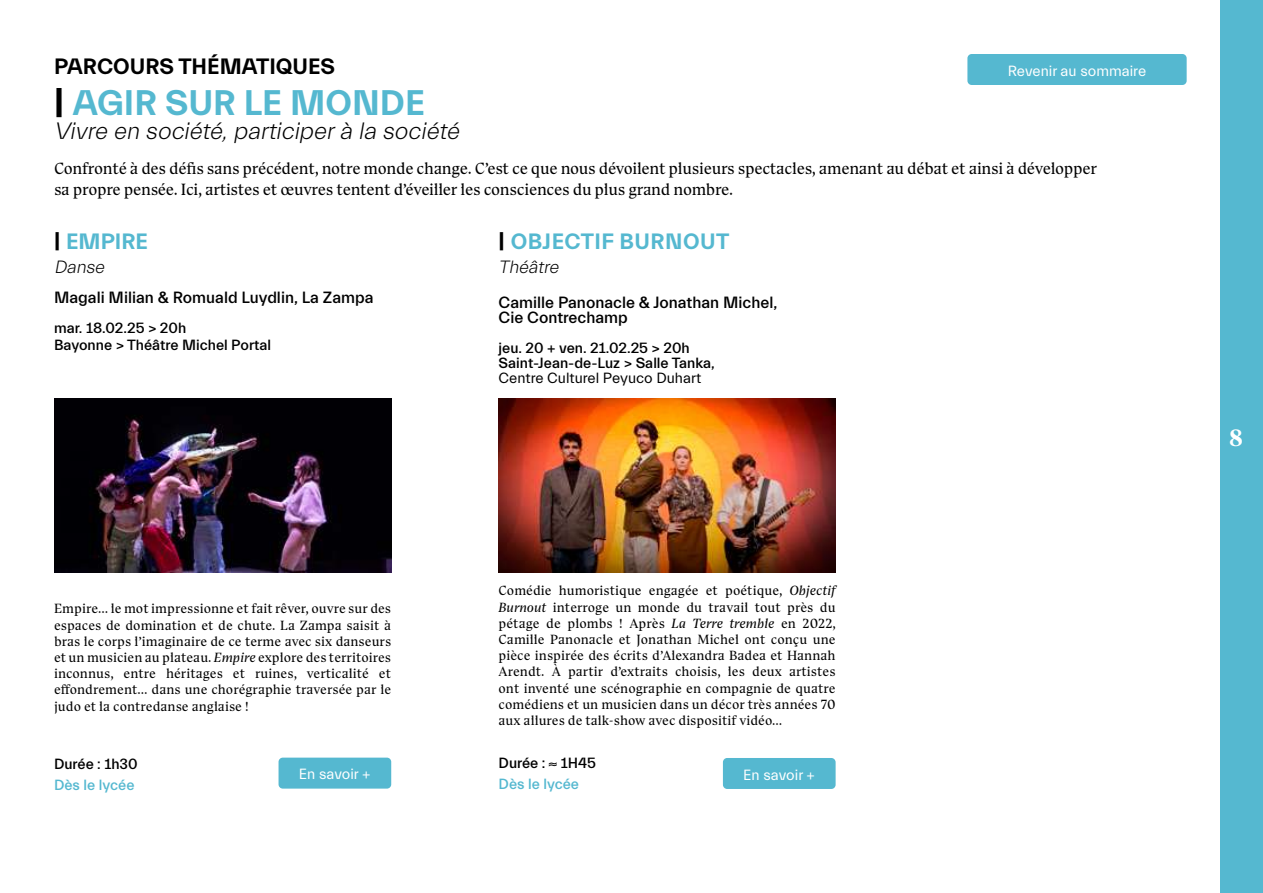
<style>
.page{position:relative;width:1263px;height:893px;background:#fff}
.page>*{position:absolute;margin:0;border:0;box-sizing:border-box;transform-origin:0 0}
.t1{font:700 36px "Everett";color:#55b8d0}
.t2{font:italic 300 24px "Everett";color:#000}
.t3{font:700 24px "TRY Bluu Suuperstar";color:#fff}
.t4{font:700 22.5px "Everett";letter-spacing:.02em;color:#55b8d0}
.t5{font:700 22.5px "Everett";color:#000}
.t6{font:italic 300 18px "Everett";color:#000}
.t7{font:16.5px/21px "TRY Bluu Suuperstar";letter-spacing:-.02em;color:#000}
.t8{font:500 16.5px/15px "Everett";color:#000}
.t9{font:500 15px/15px "Everett";color:#000}
.t10{font:15px "Everett";color:#fff}
.t11{font:15px "Everett";color:#000}
.t12{font:500 15px "Everett";color:#55b8d0}
.t13{font:13.5px/16.2px "TRY Bluu Suuperstar";color:#000;text-align:justify}
.s1{color:#000}
.s2{font-style:italic}
.s3{color:#55b8d0}
</style>
<div class="page">
<div style="left:1220px;top:0;width:43px;height:893px;background:#55b8d0"></div>
<img style="left:54px;top:398px;width:337px;height:175px">
<img style="left:499px;top:398px;width:337px;height:175px">
<div style="left:279px;top:758px;width:112px;height:31px;background:#55b8d0;border-radius:4px"></div>
<div style="left:723px;top:758px;width:113px;height:31px;background:#55b8d0;border-radius:4px"></div>
<div style="left:967px;top:54px;width:220px;height:31px;background:#55b8d0;border-radius:4px"></div>
<h3 class="t5" style="left:54px;top:54px;width:282px">PARCOURS THÉMATIQUES</h3>
<h1 class="t1" style="left:54px;top:83px;width:372px"><span class="s1">|</span> AGIR SUR LE MONDE</h1>
<h2 class="t2" style="left:54px;top:118px;width:411px">Vivre en société,participerà la société</h2>
<p class="t10" style="left:1008px;top:62px;width:140px">Revenir au sommaire</p>
<p class="t7" style="left:54px;top:158px;width:1044px">Confronté à des défis sans précédent, notre monde change. C’est ce que nous dévoilent plusieurs spectacles, amenant au débat et ainsi à développer sa propre pensée. Ici, artistes et œuvres tentent d’éveiller les consciences du plus grand nombre.</p>
<h3 class="t4" style="left:54px;top:229px;width:96px"><span class="s1">|</span> EMPIRE</h3>
<h3 class="t6" style="left:54px;top:257px;width:55px">Danse</h3>
<p class="t8" style="left:54px;top:290px;width:321px">Magali Milian &amp; Romuald Luydlin, La Zampa</p>
<p class="t9" style="left:54px;top:320px;width:219px;line-height:16.5px">mar. 18.02.25 &gt; 20h<br>Bayonne &gt; Théâtre Michel Portal</p>
<h3 class="t4" style="left:499px;top:229px;width:232px"><span class="s1">|</span> OBJECTIF BURNOUT</h3>
<h3 class="t6" style="left:499px;top:257px;width:65px">Théâtre</h3>
<p class="t8" style="left:499px;top:295px;width:280px">Camille Panonacle &amp; Jonathan Michel,<br>Cie Contrechamp</p>
<p class="t9" style="left:499px;top:340px;width:218px">jeu. 20 + ven. 21.02.25 &gt; 20h<br>Saint-Jean-de-Luz &gt; Salle Tanka,</p>
<p class="t11" style="left:499px;top:369px;width:204px">Centre Culturel Peyuco Duhart</p>
<p class="t13" style="left:499px;top:582px;width:339px">Comédie humoristique engagée et poétique, <span class="s2">Objectif Burnout</span> interroge un monde du travail tout près du pétage de plombs ! Après <span class="s2">La Terre tremble</span> en 2022, Camille Panonacle et Jonathan Michel ont conçu une pièce inspirée des écrits d’Alexandra Badea et Hannah Arendt. À partir d’extraits choisis, les deux artistes ont inventé une scénographie en compagnie de quatre comédiens et un musicien dans un décor très années 70 aux allures de talk-show avec dispositif vidéo…</p>
<p class="t9" style="left:499px;top:753px;width:99px;line-height:21px">Durée : ≈ 1H45<br><span class="s3">Dès le lycée</span></p>
<p class="t13" style="left:54px;top:601px;width:339px">Empire… le mot impressionne et fait rêver, ouvre sur des espaces de domination et de chute. La Zampa saisit à bras le corps l’imaginaire de ce terme avec six danseurs et un musicien au plateau. <span class="s2">Empire</span> explore des territoires inconnus, entre héritages et ruines, verticalité et effondrement… dans une chorégraphie traversée par le judo et la contredanse anglaise !</p>
<p class="t9" style="left:54px;top:757px;width:85px">Durée : 1h30</p>
<p class="t12" style="left:54px;top:777px;width:82px">Dès le lycée</p>
<p class="t10" style="left:299px;top:766px;width:73px">En savoir +</p>
<p class="t10" style="left:743px;top:766px;width:73px">En savoir +</p>
<h2 class="t3" style="left:1229px;top:423px;width:16px">8</h2>
</div>
